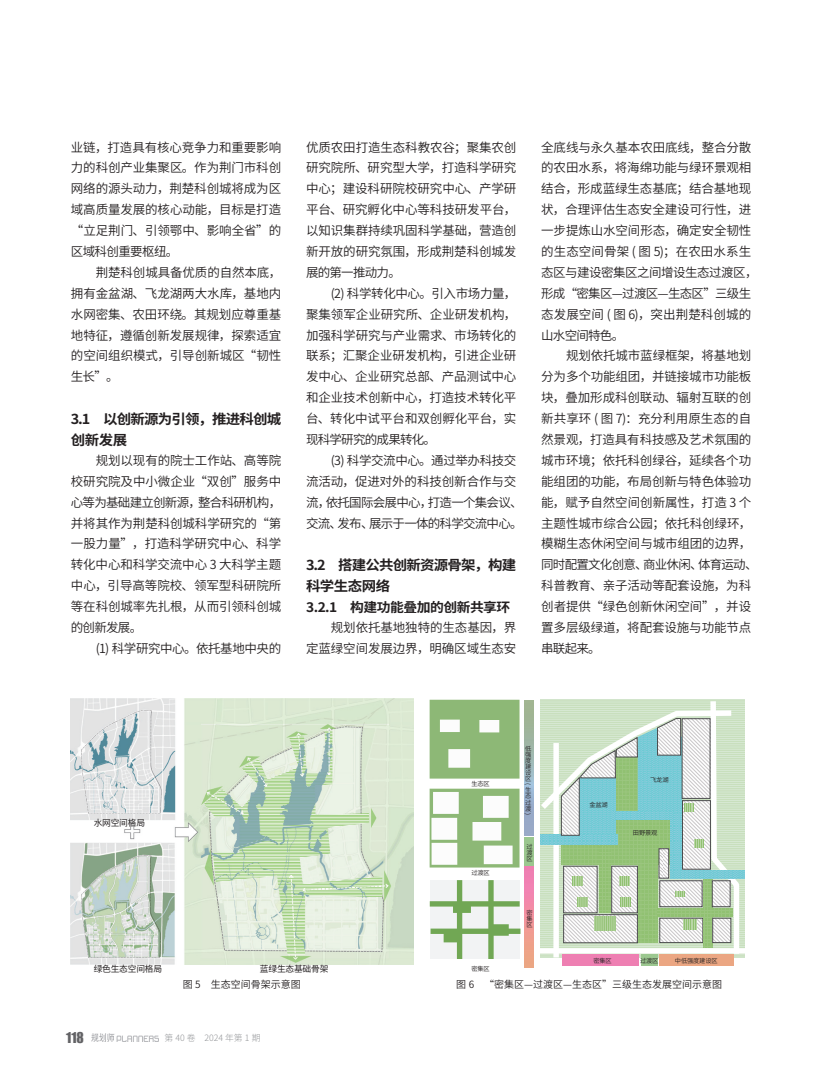
<style>
.page{position:relative;width:826px;height:1085px;background:#fff}
.page>*{position:absolute;margin:0;border:0;box-sizing:border-box;transform-origin:0 0}
.二级标题{font:700 13.75px/20.9px "Source Han Sans CN";letter-spacing:-.055em;color:#231f20;scale:1.05 1}
.t1{font:13.75px "Impact";color:#636366}
.三级标题{font:700 13.12px "Source Han Sans CN";letter-spacing:-.035em;color:#231f20;scale:1.05 1}
.正文{font:12.5px/20.9px "Source Han Sans CN";letter-spacing:-.01em;color:#231f20;text-align:justify}
.正文-2{font:12.5px/20.9px "Source Han Sans CN";letter-spacing:-.06em;color:#231f20}
.正文-3{font:12.5px "Source Han Sans CN";letter-spacing:-.035em;color:#231f20}
.图说{font:10px "Source Han Sans CN";color:#231f20}
.框图文字{font:8.75px "Source Han Sans CN";letter-spacing:-.025em;color:#231f20}
.t2{font:300 8.75px "Source Han Sans CN";letter-spacing:.125em;color:#939598}
.图例文字{font:6.25px/6.1px "Source Han Sans CN";letter-spacing:-.025em;color:#231f20;text-align:justify}
</style>
<div class="page">
<img style="left:91px;top:1033px;width:68px;height:8px">
<img style="left:71px;top:698px;width:342px;height:265px">
<svg style="left:430px;top:880px;width:90px;height:78px"></svg>
<svg style="left:429px;top:788px;width:90px;height:79px"></svg>
<svg style="left:429px;top:699px;width:90px;height:79px;background:#9cc189"></svg>
<div style="left:670px;top:870px;width:74px;height:8px;background:#75cbd5"></div>
<svg style="left:540px;top:699px;width:202px;height:260px"></svg>
<svg style="left:594px;top:916px;width:21px;height:13px"></svg>
<svg style="left:572px;top:876px;width:10px;height:9px"></svg>
<svg style="left:577px;top:896px;width:10px;height:9px"></svg>
<svg style="left:620px;top:896px;width:10px;height:9px"></svg>
<svg style="left:619px;top:876px;width:10px;height:9px"></svg>
<div style="left:657px;top:908px;width:75px;height:8px;background:#95c378"></div>
<svg style="left:661px;top:919px;width:40px;height:21px"></svg>
<div style="left:659px;top:917px;width:44px;height:25px;border:1px solid #4b4c4d"></div>
<svg style="left:683px;top:919px;width:13px;height:10px"></svg>
<div style="left:704px;top:879px;width:8px;height:68px;background:#95c378"></div>
<svg style="left:713px;top:882px;width:15px;height:23px"></svg>
<div style="left:711px;top:880px;width:19px;height:27px;border:1px solid #4b4c4d"></div>
<svg style="left:714px;top:919px;width:15px;height:21px"></svg>
<div style="left:712px;top:917px;width:19px;height:25px;border:1px solid #4b4c4d"></div>
<svg style="left:675px;top:891px;width:9px;height:5px"></svg>
<svg style="left:695px;top:839px;width:8px;height:8px"></svg>
<svg style="left:684px;top:803px;width:9px;height:8px"></svg>
<svg style="left:524px;top:700px;width:10px;height:135px"></svg>
<div style="left:563px;top:954px;width:76px;height:11px;background:#ee7fb2"></div>
<div style="left:659px;top:954px;width:74px;height:11px;background:#eba682"></div>
<div style="left:641px;top:954px;width:17px;height:11px;background:#9bc78f"></div>
<div style="left:524px;top:836px;width:10px;height:29px;background:#9bc78f"></div>
<svg style="left:524px;top:866px;width:10px;height:101px"></svg>
<p class="正文" style="left:71px;top:137px;width:212px">业链，打造具有核心竞争力和重要影响力的科创产业集聚区。作为荆门市科创网络的源头动力，荆楚科创城将成为区域高质量发展的核心动能，目标是打造“立足荆门、引领鄂中、影响全省”的区域科创重要枢纽。</p>
<p class="正文" style="left:71px;top:262px;width:212px;text-indent:25px">荆楚科创城具备优质的自然本底，拥有金盆湖、飞龙湖两大水库，基地内水网密集、农田环绕。其规划应尊重基地特征，遵循创新发展规律，探索适宜的空间组织模式，引导创新城区“韧性生长”。</p>
<p class="二级标题" style="left:71px;top:409px;width:202px">3.1　以创新源为引领，推进科创城创新发展</p>
<p class="正文" style="left:71px;top:450px;width:212px;text-indent:25px">规划以现有的院士工作站、高等院校研究院及中小微企业“双创”服务中心等为基础建立创新源，整合科研机构，并将其作为荆楚科创城科学研究的“第一股力量”，打造科学研究中心、科学转化中心和科学交流中心 3 大科学主题中心，引导高等院校、领军型科研院所等在科创城率先扎根，从而引领科创城的创新发展。</p>
<p class="正文-3" style="left:96px;top:641px;width:187px">(1) 科学研究中心。依托基地中央的</p>
<p class="正文" style="left:306px;top:137px;width:212px">优质农田打造生态科教农谷；聚集农创研究院所、研究型大学，打造科学研究中心；建设科研院校研究中心、产学研平台、研究孵化中心等科技研发平台，以知识集群持续巩固科学基础，营造创新开放的研究氛围，形成荆楚科创城发展的第一推动力。</p>
<p class="正文" style="left:306px;top:283px;width:212px;text-indent:25px">(2) 科学转化中心。引入市场力量，聚集领军企业研究所、企业研发机构，加强科学研究与产业需求、市场转化的联系；汇聚企业研发机构，引进企业研发中心、企业研究总部、产品测试中心和企业技术创新中心，打造技术转化平台、转化中试平台和双创孵化平台，实现科学研究的成果转化。</p>
<p class="正文-2" style="left:306px;top:450px;width:218px;text-indent:25px">(3) 科学交流中心。通过举办科技交流活动，促进对外的科技创新合作与交流，依托国际会展中心，打造一个集会议、交流、发布、展示于一体的科学交流中心。</p>
<p class="二级标题" style="left:306px;top:555px;width:202px">3.2　搭建公共创新资源骨架，构建科学生态网络</p>
<p class="三级标题" style="left:306px;top:599px;width:196px">3.2.1　构建功能叠加的创新共享环</p>
<p class="正文" style="left:306px;top:617px;width:212px;text-align:right">规划依托基地独特的生态基因，界<br>定蓝绿空间发展边界，明确区域生态安</p>
<p class="正文" style="left:541px;top:137px;width:218px;text-align:left">全底线与永久基本农田底线，整合分散的农田水系，将海绵功能与绿环景观相结合，形成蓝绿生态基底；结合基地现状，合理评估生态安全建设可行性，进一步提炼山水空间形态，确定安全韧性的生态空间骨架 ( 图 5)；在农田水系生态区与建设密集区之间增设生态过渡区，形成“密集区—过渡区—生态区”三级生态发展空间 ( 图 6)，突出荆楚科创城的山水空间特色。</p>
<p class="正文" style="left:541px;top:345px;width:218px;text-align:left;text-indent:25px">规划依托城市蓝绿框架，将基地划分为多个功能组团，并链接城市功能板块，叠加形成科创联动、辐射互联的创新共享环 ( 图 7)：充分利用原生态的自然景观，打造具有科技感及艺术氛围的城市环境；依托科创绿谷，延续各个功能组团的功能，布局创新与特色体验功能，赋予自然空间创新属性，打造 3 个主题性城市综合公园；依托科创绿环，模糊生态休闲空间与城市组团的边界，同时配置文化创意、商业休闲、体育运动、科普教育、亲子活动等配套设施，为科创者提供“绿色创新休闲空间”，并设置多层级绿道，将配套设施与功能节点串联起来。</p>
<p class="框图文字" style="left:94px;top:817px;width:53px">水网空间格局</p>
<p class="图例文字" style="left:471px;top:781px;width:20px">生态区</p>
<p class="图例文字" style="left:471px;top:869px;width:20px">过渡区</p>
<p class="框图文字" style="left:94px;top:964px;width:70px">绿色生态空间格局</p>
<p class="框图文字" style="left:260px;top:964px;width:70px">蓝绿生态基础骨架</p>
<p class="图例文字" style="left:471px;top:965px;width:20px">密集区</p>
<p class="图例文字" style="left:525px;top:745px;width:8px">低强度建设区</p>
<p class="图例文字" style="left:531px;top:783px;width:4px;rotate:90deg">(</p>
<p class="图例文字" style="left:525px;top:787px;width:7px">生态过渡</p>
<p class="图例文字" style="left:531px;top:812px;width:4px;rotate:90deg">)</p>
<p class="图例文字" style="left:526px;top:843px;width:7px">过渡区</p>
<p class="图例文字" style="left:526px;top:909px;width:8px">密集区</p>
<p class="图例文字" style="left:589px;top:801px;width:20px">金盆湖</p>
<p class="图例文字" style="left:650px;top:777px;width:20px">飞龙湖</p>
<p class="图例文字" style="left:633px;top:829px;width:26px">田野景观</p>
<p class="图例文字" style="left:593px;top:957px;width:20px">密集区</p>
<p class="图例文字" style="left:640px;top:957px;width:20px">过渡区</p>
<p class="图例文字" style="left:675px;top:957px;width:44px">中低强度建设区</p>
<p class="图说" style="left:183px;top:978px;width:119px">图 5　生态空间骨架示意图</p>
<p class="图说" style="left:456px;top:978px;width:267px">图 6　“密集区—过渡区—生态区”三级生态发展空间示意图</p>
<p class="t1" style="left:66px;top:1026px;width:19px">118</p>
<p class="t2" style="left:164px;top:1032px;width:98px">第40卷 2024年第1期</p>
</div>
